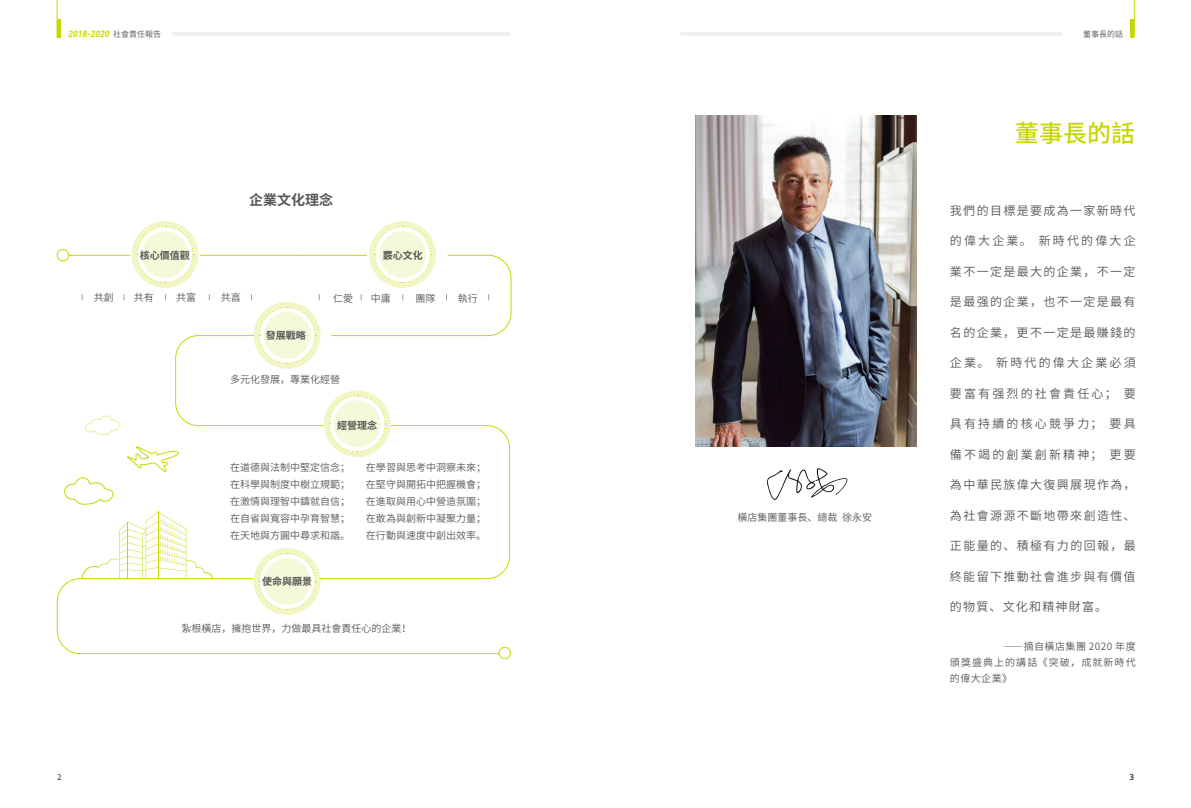
<style>
.page{position:relative;width:1191px;height:808px;background:#fff}
.page>*{position:absolute;margin:0;border:0;box-sizing:border-box;transform-origin:0 0}
.t1{font:500 24px "Source Han Sans CN";color:#c6d800}
.t2{font:700 14px "Source Han Sans CN";color:#595757}
.t3{font:12px "Source Han Sans CN";letter-spacing:.115em;color:#595757}
.t4{font:12px "Source Han Sans CN";letter-spacing:.18em;color:#595757}
.t5{font:10px/17px "Source Han Sans CN";color:#595757;text-align:justify}
.t6{font:700 10px "Source Han Sans CN";color:#595757}
.t7{font:italic 700 9px "DIN";color:#c6d800}
.t8{font:8px "Source Han Sans CN";color:#595757}
.t9{font:500 8px "Source Han Sans CN";color:#595757}
.s1{font-family:"Source Han Sans CN";font-weight:400;font-style:normal;font-size:8px;color:#595757}
</style>
<div class="page">
<svg style="left:369px;top:221px;width:67px;height:67px"></svg>
<svg style="left:132px;top:221px;width:66px;height:67px"></svg>
<div style="left:498px;top:647px;width:13px;height:12px;border:1px solid #c6d800;border-radius:50%"></div>
<svg style="left:56px;top:226px;width:456px;height:429px"></svg>
<img style="left:695px;top:116px;width:222px;height:330px">
<svg style="left:767px;top:468px;width:81px;height:32px"></svg>
<hr style="left:172px;top:32px;width:338px;height:4px;background:#f0f0f0">
<hr style="left:57px;top:0;width:1px;height:38px;background:#c6d800">
<hr style="left:57px;top:19px;width:4px;height:19px;background:#c6d800">
<hr style="left:680px;top:32px;width:382px;height:4px;background:#f0f0f0">
<hr style="left:1134px;top:0;width:1px;height:38px;background:#c6d800">
<hr style="left:1130px;top:19px;width:4px;height:19px;background:#c6d800">
<p class="t7" style="left:68px;top:28px;width:94px">2018-2020 <span class="s1">社會責任報告</span></p>
<p class="t8" style="left:1083px;top:29px;width:41px">董事長的話</p>
<h2 class="t2" style="left:249px;top:192px;width:85px">企業文化理念</h2>
<p class="t6" style="left:140px;top:249px;width:51px">核心價值觀</p>
<p class="t5" style="left:94px;top:289px;width:21px">共創</p>
<p class="t5" style="left:134px;top:289px;width:21px">共有</p>
<p class="t5" style="left:176px;top:289px;width:21px">共富</p>
<p class="t5" style="left:221px;top:289px;width:21px">共亯</p>
<p class="t6" style="left:383px;top:249px;width:41px">覈心文化</p>
<p class="t5" style="left:333px;top:290px;width:21px">仁愛</p>
<p class="t5" style="left:371px;top:290px;width:21px">中庸</p>
<p class="t5" style="left:415px;top:290px;width:21px">團隊</p>
<p class="t5" style="left:458px;top:290px;width:21px">執行</p>
<p class="t6" style="left:266px;top:330px;width:41px">發展戰略</p>
<p class="t5" style="left:230px;top:371px;width:111px">多元化發展，專業化經營</p>
<p class="t6" style="left:337px;top:419px;width:41px">經營理念</p>
<p class="t5" style="left:230px;top:459px;width:121px">在道德與法制中堅定信念；在科學與制度中樹立規範；在激情與理智中鑄就自信；在自省與寬容中孕育智慧；在天地與方圓中尋求和諧。</p>
<p class="t5" style="left:366px;top:459px;width:121px">在學習與思考中洞察未來；在堅守與開拓中把握機會；在進取與用心中營造氛圍；在敢為與創新中凝聚力量；在行動與速度中創出效率。</p>
<p class="t6" style="left:262px;top:576px;width:51px">使命與願景</p>
<p class="t5" style="left:181px;top:620px;width:232px">紮根橫店，擁抱世界，力做最具社會責任心的企業！</p>
<p class="t5" style="left:737px;top:509px;width:136px">橫店集團董事長、總裁 徐永安</p>
<h1 class="t1" style="left:1015px;top:119px;width:121px">董事長的話</h1>
<p class="t3" style="left:950px;top:203px;width:187px">我們的目標是要成為一家新時代</p>
<p class="t4" style="left:950px;top:234px;width:187px">的偉大企業。 新時代的偉大企</p>
<p class="t3" style="left:950px;top:264px;width:187px">業不一定是最大的企業，不一定</p>
<p class="t3" style="left:950px;top:295px;width:187px">是最强的企業，也不一定是最有</p>
<p class="t3" style="left:950px;top:325px;width:187px">名的企業，更不一定是最賺錢的</p>
<p class="t4" style="left:950px;top:356px;width:187px">企業。 新時代的偉大企業必須</p>
<p class="t4" style="left:950px;top:386px;width:187px">要富有强烈的社會責任心； 要</p>
<p class="t4" style="left:950px;top:417px;width:187px">具有持續的核心競爭力； 要具</p>
<p class="t4" style="left:950px;top:447px;width:187px">備不竭的創業創新精神； 更要</p>
<p class="t3" style="left:950px;top:478px;width:187px">為中華民族偉大復興展現作為，</p>
<p class="t3" style="left:950px;top:508px;width:187px">為社會源源不斷地帶來創造性、</p>
<p class="t3" style="left:950px;top:539px;width:187px">正能量的、積極有力的回報，最</p>
<p class="t3" style="left:950px;top:569px;width:187px">終能留下推動社會進步與有價值</p>
<p class="t3" style="left:950px;top:600px;width:159px">的物質、文化和精神財富。</p>
<p class="t5" style="left:950px;top:638px;width:187px;line-height:16px;text-indent:53px">——摘自橫店集團 2020 年度頒獎盛典上的講話《突破，成就新時代的偉大企業》</p>
<p class="t9" style="left:57px;top:772px;width:6px">2</p>
<p class="t9" style="left:1129px;top:772px;width:6px">3</p>
</div>
